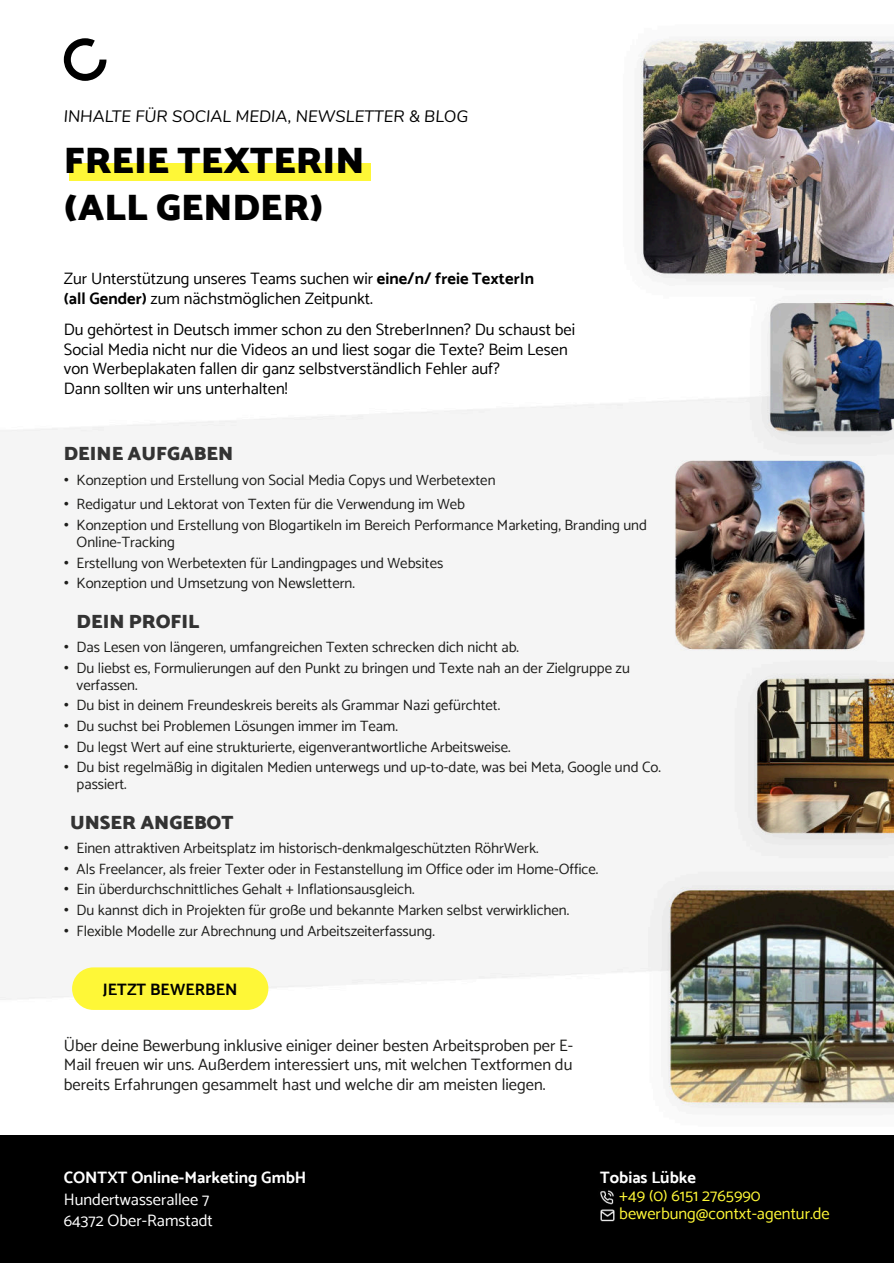
<style>
.page{position:relative;width:894px;height:1263px;background:#fff}
.page>*{position:absolute;margin:0;border:0;box-sizing:border-box;transform-origin:0 0}
.t1{font:900 37.5px/46.8px "Catamaran";color:#000}
.t2{font:900 19.5px "Catamaran";color:#333}
.t3{font:16.5px/19.5px "Catamaran";color:#000}
.t4{font:16.5px/19.5px "Catamaran";color:#1d1d1b;text-align:justify}
.t5{font:16.5px/18px "Catamaran";color:#fef737}
.t6{font:700 16.5px "Catamaran";color:#fff}
.t7{font:16.5px/21.6px "Catamaran";color:#fff}
.t8{font:italic 16.5px "Nunito";color:#000}
.t9{font:700 16.5px "Catamaran";color:#000}
.t10{font:14.85px/17px "Catamaran";color:#1d1d1b}
.s1{font-weight:700}
.s2{font-family:"Arial"}
</style>
<div class="page">
<img style="left:0;top:39px;width:893px;height:1070px">
<div style="left:0;top:1135px;width:893px;height:128px;background:#000"></div>
<img style="left:597px;top:1208px;width:20px;height:15px">
<img style="left:597px;top:1188px;width:19px;height:18px">
<svg style="left:64px;top:38px;width:42px;height:43px"></svg>
<div style="left:69px;top:164px;width:301px;height:17px;background:#fef737"></div>
<div style="left:72px;top:967px;width:196px;height:43px;background:#fef737;border-radius:21px"></div>
<p class="t8" style="left:64px;top:104px;width:406px">INHALTE FÜR SOCIAL MEDIA, NEWSLETTER &amp; BLOG</p>
<h1 class="t1" style="left:64px;top:137px;width:302px">FREIE TEXTERIN (ALL GENDER)</h1>
<p class="t3" style="left:64px;top:269px;width:471px">Zur Unterstützung unseres Teams suchen wir <span class="s1">eine/n/ freie TexterIn (all Gender)</span> zum nächstmöglichen Zeitpunkt.</p>
<p class="t3" style="left:64px;top:320px;width:512px">Du gehörtest in Deutsch immer schon zu den StreberInnen? Du schaust bei Social Media nicht nur die Videos an und liest sogar die Texte? Beim Lesen von Werbeplakaten fallen dir ganz selbstverständlich Fehler auf?<br>Dann sollten wir uns unterhalten!</p>
<h2 class="t2" style="left:64px;top:442px;width:171px">DEINE AUFGABEN</h2>
<p class="t10" style="left:64px;top:471px;width:433px"><span class="s2">•</span> Konzeption und Erstellung von Social Media Copys und Werbetexten</p>
<p class="t10" style="left:64px;top:496px;width:402px"><span class="s2">•</span> Redigatur und Lektorat von Texten für die Verwendung im Web</p>
<p class="t10" style="left:77px;top:516px;width:571px;text-indent:-13px"><span class="s2">•</span> Konzeption und Erstellung von Blogartikeln im Bereich Performance Marketing, Branding und<br>Online-Tracking</p>
<p class="t10" style="left:64px;top:554px;width:381px"><span class="s2">•</span> Erstellung von Werbetexten für Landingpages und Websites</p>
<p class="t10" style="left:64px;top:575px;width:292px"><span class="s2">•</span> Konzeption und Umsetzung von Newslettern.</p>
<h2 class="t2" style="left:77px;top:609px;width:124px">DEIN PROFIL</h2>
<p class="t10" style="left:64px;top:639px;width:456px"><span class="s2">•</span> Das Lesen von längeren, umfangreichen Texten schrecken dich nicht ab.</p>
<p class="t10" style="left:77px;top:659px;width:554px;text-indent:-13px"><span class="s2">•</span> Du liebst es, Formulierungen auf den Punkt zu bringen und Texte nah an der Zielgruppe zu verfassen.</p>
<p class="t10" style="left:64px;top:697px;width:437px"><span class="s2">•</span> Du bist in deinem Freundeskreis bereits als Grammar Nazi gefürchtet.</p>
<p class="t10" style="left:64px;top:717px;width:335px"><span class="s2">•</span> Du suchst bei Problemen Lösungen immer im Team.</p>
<p class="t10" style="left:64px;top:738px;width:448px"><span class="s2">•</span> Du legst Wert auf eine strukturierte, eigenverantwortliche Arbeitsweise.</p>
<p class="t10" style="left:77px;top:759px;width:585px;text-indent:-13px"><span class="s2">•</span> Du bist regelmäßig in digitalen Medien unterwegs und up-to-date, was bei Meta, Google und Co. passiert.</p>
<h2 class="t2" style="left:70px;top:811px;width:165px">UNSER ANGEBOT</h2>
<p class="t10" style="left:64px;top:840px;width:476px"><span class="s2">•</span> Einen attraktiven Arbeitsplatz im historisch-denkmalgeschützten RöhrWerk.</p>
<p class="t10" style="left:64px;top:860px;width:535px"><span class="s2">•</span> Als Freelancer, als freier Texter oder in Festanstellung im Office oder im Home-Office.</p>
<p class="t10" style="left:64px;top:881px;width:352px"><span class="s2">•</span> Ein überdurchschnittliches Gehalt + Inflationsausgleich.</p>
<p class="t10" style="left:64px;top:901px;width:507px"><span class="s2">•</span> Du kannst dich in Projekten für große und bekannte Marken selbst verwirklichen.</p>
<p class="t10" style="left:64px;top:922px;width:372px"><span class="s2">•</span> Flexible Modelle zur Abrechnung und Arbeitszeiterfassung.</p>
<p class="t9" style="left:103px;top:979px;width:136px">JETZT BEWERBEN</p>
<p class="t4" style="left:64px;top:1035px;width:510px">Über deine Bewerbung inklusive einiger deiner besten Arbeitsproben per E-Mail freuen wir uns. Außerdem interessiert uns, mit welchen Textformen du bereits Erfahrungen gesammelt hast und welche dir am meisten liegen.</p>
<p class="t6" style="left:64px;top:1168px;width:244px">CONTXT Online-Marketing GmbH</p>
<p class="t7" style="left:64px;top:1188px;width:150px">Hundertwasserallee 7<br>64372 Ober-Ramstadt</p>
<p class="t6" style="left:600px;top:1168px;width:97px">Tobias Lübke</p>
<p class="t5" style="left:619px;top:1186px;width:212px">+49 (0) 6151 2765990 bewerbung@contxt-agentur.de</p>
</div>
